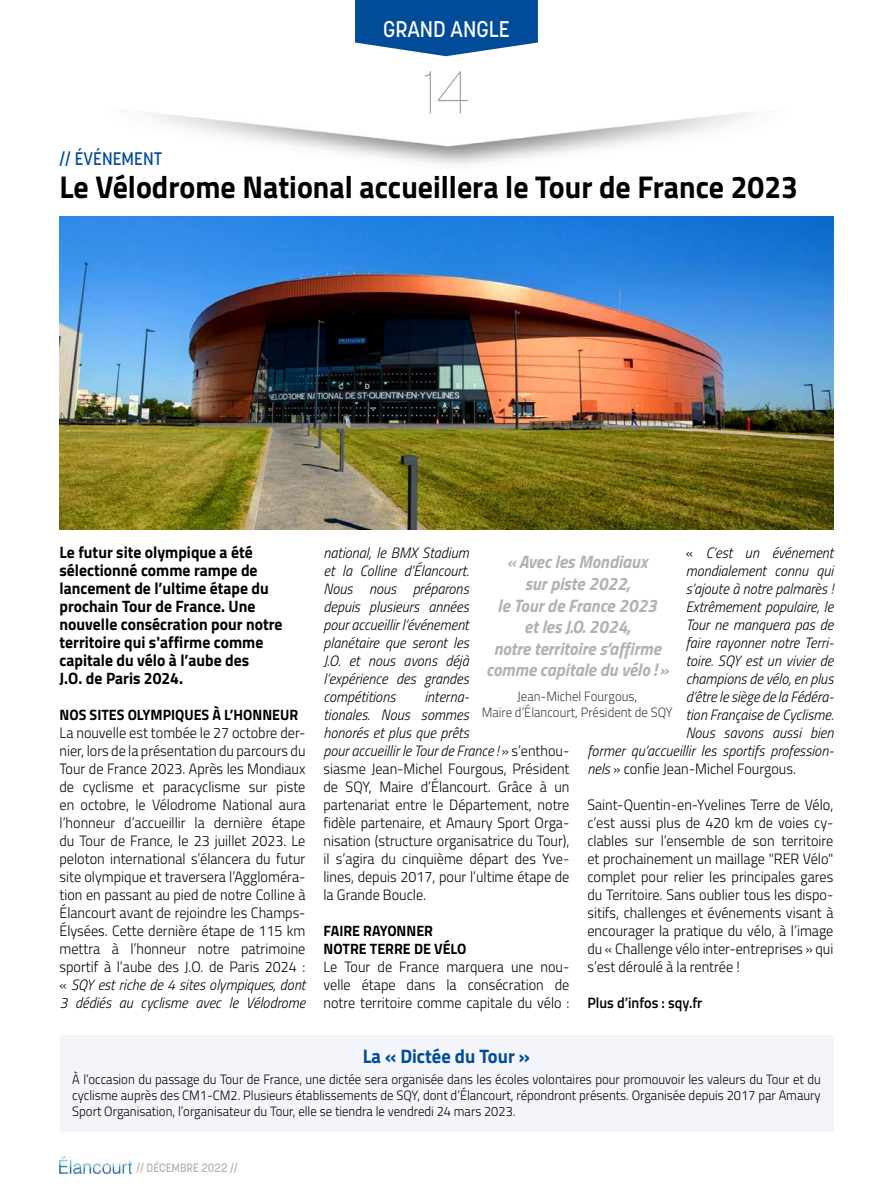
<style>
.page{position:relative;width:893px;height:1191px;background:#fff}
.page>*{position:absolute;margin:0;border:0;box-sizing:border-box;transform-origin:0 0}
.t1{font:100 60px "Korolev";color:#9d9d9c;scale:.95 1}
.t2{font:700 31.5px "Cairo";color:#000;scale:.95 1}
.t3{font:500 22.5px "Korolev";color:#fff;scale:.95 1}
.t4{font:700 19.5px "Cairo";color:#004c99;scale:.95 1}
.t5{font:italic 700 18px/21.6px "Cairo";color:#b3b2b2;text-align:center;scale:.95 1}
.t6{font:500 18px "Korolev";color:#004c99;scale:.95 1}
.t7{font:700 16.5px/18px "Cairo";color:#000;scale:.95 1}
.t8{font:300 15px/18px "Cairo";color:#000;text-align:justify;scale:.95 1}
.t9{font:italic 300 15px/18px "Cairo";color:#000;text-align:justify;scale:.95 1}
.t10{font:700 15px/18px "Cairo";color:#000;scale:.95 1}
.t11{font:600 15px "Cairo";color:#000;scale:.95 1}
.t12{font:300 13.5px/16.2px "Cairo";color:#000;text-align:justify;scale:.95 1}
.t13{font:300 13.5px/16.2px "Cairo";color:#3c3c3b;text-align:center;scale:.95 1}
.t14{font:500 12.15px "Korolev";color:#b3b2b2;scale:.95 1}
.s1{font-style:italic}
.s2{font-style:normal}
</style>
<div class="page">
<img style="left:60px;top:1157px;width:72px;height:16px">
<img style="left:149px;top:56px;width:609px;height:109px">
<svg style="left:355px;top:0;width:183px;height:56px;background:#1e61a5"></svg>
<img style="left:60px;top:216px;width:773px;height:313px">
<div style="left:60px;top:1034px;width:773px;height:97px;background:#f4f5fb"></div>
<h3 class="t3" style="left:383px;top:15px;width:135px">GRAND ANGLE</h3>
<h1 class="t1" style="left:406px;top:54px;width:87px">014</h1>
<h1 class="t1" style="left:423px;top:54px;width:51px">14</h1>
<p class="t6" style="left:60px;top:147px;width:110px">// ÉVÉNEMENT</p>
<h2 class="t2" style="left:60px;top:161px;width:779px">Le Vélodrome National accueillera le Tour de France 2023</h2>
<p class="t7" style="left:60px;top:543px;width:236px">Le futur site olympique a été sélectionné comme rampe de lancement de l’ultime étape du prochain Tour de France. Une nouvelle consécration pour notre territoire qui s'affirme comme capitale du vélo à l’aube des<br>J.O. de Paris 2024.</p>
<p class="t10" style="left:60px;top:706px;width:253px">NOS SITES OLYMPIQUES À L’HONNEUR</p>
<p class="t8" style="left:60px;top:724px;width:260px">La nouvelle est tombée le 27 octobre der&shy;nier, lors de la présentation du parcours du Tour de France 2023. Après les Mondiaux de cyclisme et paracyclisme sur piste en octobre, le Vélodrome National aura l’honneur d’accueillir la dernière étape du Tour de France, le 23 juillet 2023. Le peloton international s’élancera du futur site olympique et traversera l’Aggloméra&shy;tion en passant au pied de notre Colline à Élancourt avant de rejoindre les Champs-Élysées. Cette dernière étape de 115 km mettra à l’honneur notre patrimoine sportif à l’aube des J.O. de Paris 2024 : « <span class="s1">SQY est riche de 4 sites olympiques, dont 3 dédiés au cyclisme avec le Vélodrome</span></p>
<p class="t9" style="left:686px;top:544px;width:157px"><span class="s2">«</span> C’est un événement</p>
<p class="t9" style="left:686px;top:562px;width:157px">mondialement connu qui</p>
<p class="t9" style="left:686px;top:580px;width:157px">s’ajoute à notre palmarès !</p>
<p class="t9" style="left:686px;top:598px;width:157px">Extrêmement populaire, le</p>
<p class="t9" style="left:686px;top:616px;width:157px">Tour ne manquera pas de</p>
<p class="t9" style="left:686px;top:634px;width:157px">faire rayonner notre Terri-</p>
<p class="t9" style="left:686px;top:652px;width:157px">toire. SQY est un vivier de</p>
<p class="t9" style="left:686px;top:670px;width:157px">champions de vélo, en plus</p>
<p class="t9" style="left:686px;top:688px;width:157px">d’être le siège de la Fédéra-</p>
<p class="t9" style="left:686px;top:706px;width:157px">tion Française de Cyclisme.</p>
<p class="t9" style="left:686px;top:724px;width:157px">Nous savons aussi bien</p>
<p class="t9" style="left:587px;top:742px;width:261px">former qu’accueillir les sportifs profession-</p>
<p class="t8" style="left:587px;top:760px;width:221px"><span class="s1">nels</span> » confie Jean-Michel Fourgous.</p>
<p class="t8" style="left:587px;top:796px;width:260px">Saint-Quentin-en-Yvelines Terre de Vélo, c’est aussi plus de 420 km de voies cy&shy;clables sur l’ensemble de son territoire et prochainement un maillage "RER Vélo" complet pour relier les principales gares du Territoire. Sans oublier tous les dispo&shy;sitifs, challenges et événements visant à encourager la pratique du vélo, à l’image du « Challenge vélo inter-entreprises » qui s’est déroulé à la rentrée !</p>
<p class="t11" style="left:587px;top:991px;width:123px">Plus d’infos : sqy.fr</p>
<p class="t9" style="left:323px;top:544px;width:154px">national, le BMX Stadium et la Colline d’Élancourt.<br>Nous nous préparons depuis plusieurs années pour accueillir l’événement planétaire que seront les J.O. et nous avons déjà l’expérience des grandes compétitions</p>
<p class="t5" style="left:486px;top:550px;width:193px">« Avec les Mondiaux<br>sur piste 2022,<br>le Tour de France 2023<br>et les J.O. 2024,<br>notre territoire s’affirme comme capitale du vélo ! »</p>
<p class="t13" style="left:482px;top:688px;width:203px">Jean-Michel Fourgous,<br>Maire d’Élancourt, Président de SQY</p>
<p class="t8" style="left:323px;top:688px;width:260px;text-align:left;text-indent:101px"><span class="s1">interna-<br>tionales. Nous sommes<br>honorés et plus que prêts<br>pour accueillir le Tour de France !</span> » s’enthou&shy;siasme Jean-Michel Fourgous, Président de SQY, Maire d’Élancourt. Grâce à un partenariat entre le Département, notre fidèle partenaire, et Amaury Sport Orga&shy;nisation (structure organisatrice du Tour), il s’agira du cinquième départ des Yve&shy;lines, depuis 2017, pour l’ultime étape de la Grande Boucle.</p>
<p class="t10" style="left:323px;top:922px;width:152px">FAIRE RAYONNER<br>NOTRE TERRE DE VÉLO</p>
<p class="t8" style="left:323px;top:958px;width:260px">Le Tour de France marquera une nou&shy;velle étape dans la consécration de notre territoire comme capitale du vélo :</p>
<h3 class="t4" style="left:363px;top:1040px;width:178px">La « Dictée du Tour »</h3>
<p class="t12" style="left:72px;top:1070px;width:789px">À l’occasion du passage du Tour de France, une dictée sera organisée dans les écoles volontaires pour promouvoir les valeurs du Tour et du cyclisme auprès des CM1-CM2. Plusieurs établissements de SQY, dont d’Élancourt, répondront présents. Organisée depuis 2017 par Amaury Sport Organisation, l’organisateur du Tour, elle se tiendra le vendredi 24 mars 2023.</p>
<p class="t14" style="left:136px;top:1160px;width:108px">// DÉCEMBRE 2022 //</p>
</div>
